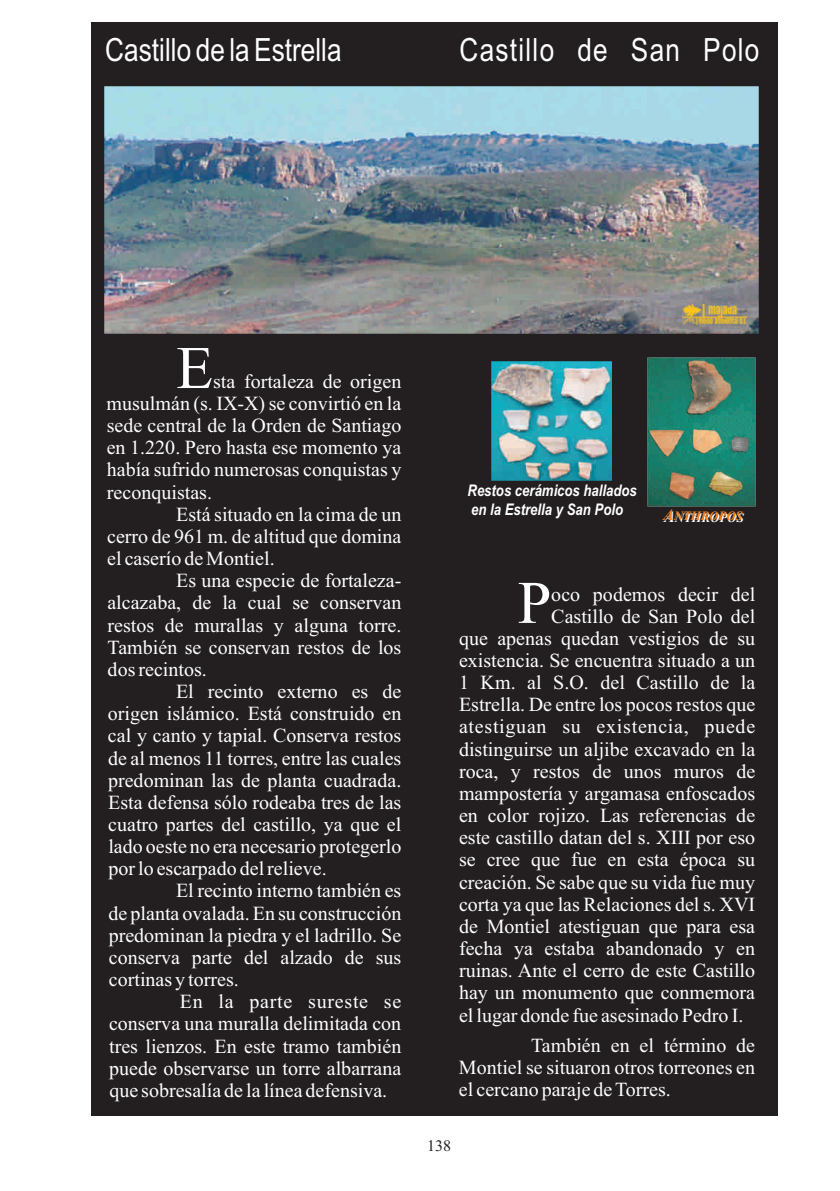
<style>
.page{position:relative;width:840px;height:1191px;background:#fff}
.page>*{position:absolute;margin:0;border:0;box-sizing:border-box;transform-origin:0 0}
.t1{font:60.4px "Times New Roman";color:#fff}
.t2{font:32px "Arial Narrow";color:#fff}
.t3{font:32px "Arial Narrow";letter-spacing:.04em;color:#fff}
.t4{font:20px/22.2px "Times New Roman";color:#fff}
.t5{font:20px "Times New Roman";letter-spacing:.035em;color:#fff}
.t6{font:italic 700 16px/18.4px "Arial Narrow";color:#fff}
.t7{font:16px "Times New Roman";color:#231f20}
.t8{font:italic 700 12.8px "Times New Roman";color:#fff}
.s1{font-size:16px}
</style>
<div class="page">
<div style="left:92px;top:22px;width:685px;height:1093px;background:#231f20"></div>
<img style="left:105px;top:86px;width:653px;height:247px">
<img style="left:682px;top:305px;width:64px;height:20px">
<img style="left:647px;top:358px;width:108px;height:148px">
<img style="left:491px;top:361px;width:120px;height:120px">
<p class="t2" style="left:105px;top:38px;width:238px">Castillo de la Estrella</p>
<p class="t3" style="left:459px;top:38px;width:301px">Castillo de San Polo</p>
<p class="t1" style="left:176px;top:346px;width:38px">E</p>
<p class="t4" style="left:213px;top:372px;width:190px">sta fortaleza de origen</p>
<p class="t4" style="left:106px;top:394px;width:296px">musulmán (s. IX-X) se convirtió en la</p>
<p class="t4" style="left:107px;top:416px;width:296px">sede central de la Orden de Santiago</p>
<p class="t4" style="left:107px;top:438px;width:296px">en 1.220. Pero hasta ese momento ya</p>
<p class="t4" style="left:107px;top:460px;width:296px">había sufrido numerosas conquistas y</p>
<p class="t4" style="left:107px;top:483px;width:106px">reconquistas.</p>
<p class="t4" style="left:176px;top:505px;width:227px">Está situado en la cima de un</p>
<p class="t4" style="left:107px;top:527px;width:295px">cerro de 961 m. de altitud que domina</p>
<p class="t4" style="left:107px;top:549px;width:169px">el caserío de Montiel.</p>
<p class="t4" style="left:176px;top:571px;width:227px">Es una especie de fortaleza-</p>
<p class="t4" style="left:107px;top:593px;width:295px">alcazaba, de la cual se conservan</p>
<p class="t4" style="left:107px;top:615px;width:295px">restos de murallas y alguna torre.</p>
<p class="t4" style="left:107px;top:638px;width:295px">También se conservan restos de los</p>
<p class="t4" style="left:108px;top:660px;width:101px">dos recintos.</p>
<p class="t4" style="left:176px;top:682px;width:227px">El recinto externo es de</p>
<p class="t4" style="left:108px;top:704px;width:295px">origen islámico. Está construido en</p>
<p class="t4" style="left:108px;top:726px;width:295px">cal y canto y tapial. Conserva restos</p>
<p class="t4" style="left:108px;top:748px;width:295px">de al menos 11 torres, entre las cuales</p>
<p class="t4" style="left:108px;top:771px;width:294px">predominan las de planta cuadrada.</p>
<p class="t4" style="left:108px;top:793px;width:294px">Esta defensa sólo rodeaba tres de las</p>
<p class="t4" style="left:108px;top:815px;width:294px">cuatro partes del castillo, ya que el</p>
<p class="t4" style="left:108px;top:837px;width:294px">lado oeste no era necesario protegerlo</p>
<p class="t4" style="left:108px;top:859px;width:220px">por lo escarpado del relieve.</p>
<p class="t4" style="left:176px;top:881px;width:227px">El recinto interno también es</p>
<p class="t4" style="left:109px;top:903px;width:294px">de planta ovalada. En su construcción</p>
<p class="t4" style="left:109px;top:926px;width:294px">predominan la piedra y el ladrillo. Se</p>
<p class="t4" style="left:109px;top:948px;width:294px">conserva parte del alzado de sus</p>
<p class="t4" style="left:109px;top:970px;width:131px">cortinas y torres.</p>
<p class="t5" style="left:180px;top:994px;width:223px">En la parte sureste se</p>
<p class="t4" style="left:109px;top:1014px;width:293px">conserva una muralla delimitada con tres lienzos. En este tramo también</p>
<p class="t6" style="left:467px;top:483px;width:171px">Restos cerámicos hallados en la Estrella y San Polo</p>
<p class="t8" style="left:663px;top:513px;width:81px"><span class="s1">A</span>NTHROPOS</p>
<p class="t1" style="left:517px;top:581px;width:35px">P</p>
<p class="t4" style="left:551px;top:584px;width:205px">oco podemos decir del</p>
<p class="t4" style="left:551px;top:607px;width:205px">Castillo de San Polo del</p>
<p class="t4" style="left:459px;top:629px;width:297px">que apenas quedan vestigios de su</p>
<p class="t4" style="left:459px;top:651px;width:297px">existencia. Se encuentra situado a un</p>
<p class="t4" style="left:459px;top:673px;width:297px">1 Km. al S.O. del Castillo de la</p>
<p class="t4" style="left:459px;top:695px;width:297px">Estrella. De entre los pocos restos que</p>
<p class="t5" style="left:459px;top:719px;width:297px">atestiguan su existencia, puede</p>
<p class="t4" style="left:459px;top:739px;width:297px">distinguirse un aljibe excavado en la</p>
<p class="t4" style="left:459px;top:762px;width:297px">roca, y restos de unos muros de</p>
<p class="t4" style="left:459px;top:784px;width:297px">mampostería y argamasa enfoscados</p>
<p class="t4" style="left:459px;top:806px;width:297px">en color rojizo. Las referencias de</p>
<p class="t4" style="left:459px;top:828px;width:297px">este castillo datan del s. XIII por eso</p>
<p class="t4" style="left:459px;top:850px;width:297px">se cree que fue en esta época su</p>
<p class="t4" style="left:459px;top:872px;width:297px">creación. Se sabe que su vida fue muy</p>
<p class="t4" style="left:459px;top:895px;width:297px">corta ya que las Relaciones del s. XVI</p>
<p class="t4" style="left:459px;top:917px;width:297px">de Montiel atestiguan que para esa</p>
<p class="t4" style="left:458px;top:939px;width:297px">fecha ya estaba abandonado y en</p>
<p class="t4" style="left:458px;top:961px;width:297px">ruinas. Ante el cerro de este Castillo</p>
<p class="t4" style="left:458px;top:983px;width:297px">hay un monumento que conmemora</p>
<p class="t4" style="left:458px;top:1005px;width:286px">el lugar donde fue asesinado Pedro I.</p>
<p class="t4" style="left:530px;top:1036px;width:225px">También en el término de</p>
<p class="t4" style="left:109px;top:1058px;width:293px">puede observarse un torre albarrana</p>
<p class="t4" style="left:458px;top:1058px;width:297px">Montiel se situaron otros torreones en</p>
<p class="t4" style="left:109px;top:1081px;width:279px">que sobresalía de la línea defensiva.</p>
<p class="t4" style="left:458px;top:1080px;width:213px">el cercano paraje de Torres.</p>
<p class="t7" style="left:427px;top:1140px;width:25px">138</p>
</div>
